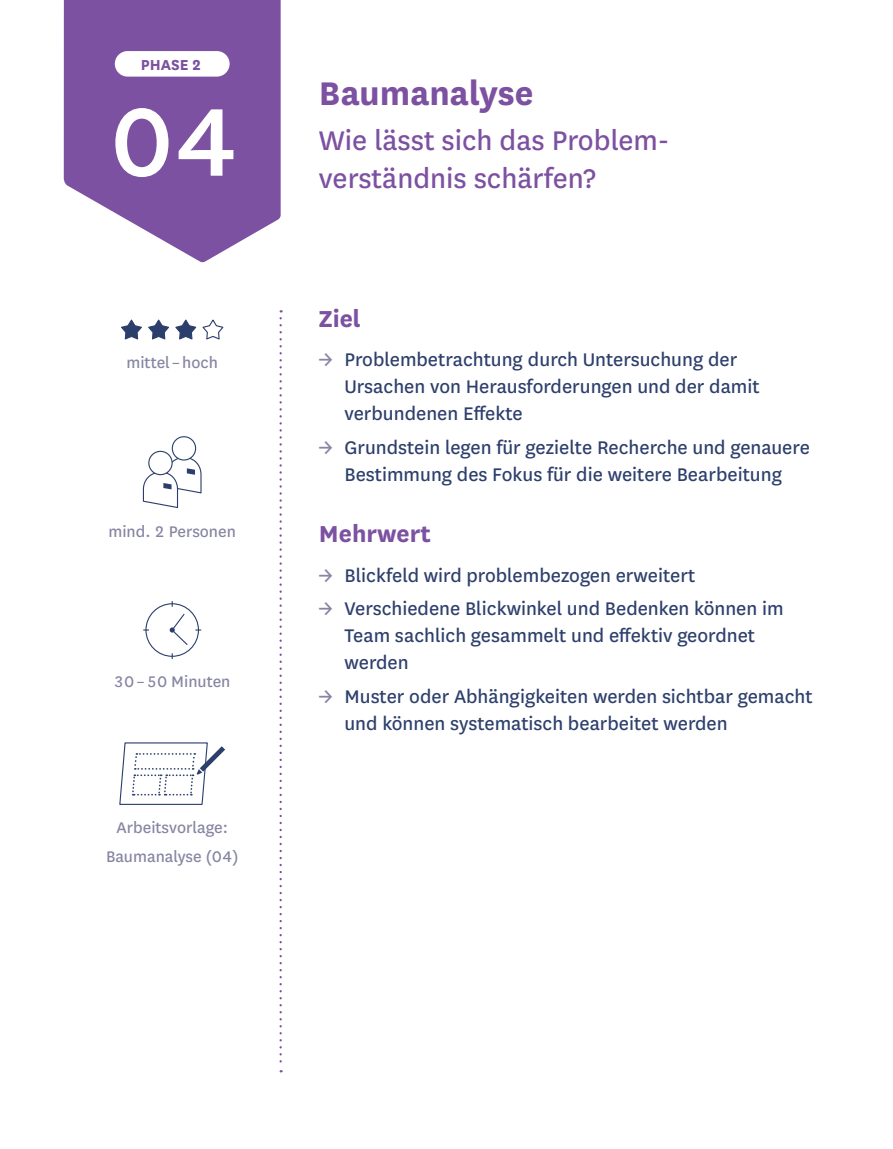
<style>
.page{position:relative;width:893px;height:1149px;background:#fff}
.page>*{position:absolute;margin:0;border:0;box-sizing:border-box;transform-origin:0 0}
.t1{font:500 112.5px "National";color:#fff}
.t2{font:700 38.25px "National";color:#7c51a1}
.t3{font:31.5px/38.2px "National";color:#7c51a1}
.t4{font:700 27px "National";color:#7c51a1}
.t5{font:21.38px/27px "National";color:#2d3f6c}
.t6{font:18px/28.3px "National";color:#8685a3;text-align:center}
.t7{font:700 16.88px "National";color:#7c51a1}
.s1{color:#8685a3}
</style>
<div class="page">
<svg style="left:64px;top:0;width:217px;height:263px;fill:#7c51a1"></svg>
<div style="left:115px;top:51px;width:115px;height:26px;background:#fff;border-radius:13px"></div>
<svg style="left:121px;top:319px;width:103px;height:21px"></svg>
<div style="left:172px;top:436px;width:24px;height:24px;border:1px solid #2c3f6c;border-radius:50%"></div>
<svg style="left:143px;top:457px;width:59px;height:51px"></svg>
<div style="left:149px;top:451px;width:23px;height:23px;background:#fff;border-radius:50%"></div>
<div style="left:148px;top:450px;width:25px;height:25px;border:1px solid #2c3f6c;border-radius:50%"></div>
<div style="left:145px;top:603px;width:54px;height:53px;border:1px solid #2c3f6c;border-radius:50%"></div>
<svg style="left:170px;top:613px;width:18px;height:32px"></svg>
<svg style="left:119px;top:742px;width:106px;height:62px"></svg>
<svg style="left:280px;top:318px;width:2px;height:753px"></svg>
<p class="t7" style="left:141px;top:53px;width:61px">PHASE 2</p>
<h1 class="t1" style="left:110px;top:65px;width:130px">04</h1>
<p class="t6" style="left:127px;top:347px;width:93px">mittel – hoch</p>
<p class="t6" style="left:109px;top:516px;width:129px">mind. 2 Personen</p>
<p class="t6" style="left:114px;top:666px;width:118px">30 – 50 Minuten</p>
<p class="t6" style="left:106px;top:812px;width:134px">Arbeitsvorlage:<br>Baumanalyse (04)</p>
<h2 class="t2" style="left:319px;top:66px;width:216px">Baumanalyse</h2>
<h3 class="t3" style="left:319px;top:119px;width:352px">Wie lässt sich das Problem&shy;verständnis schärfen?</h3>
<p class="t4" style="left:319px;top:299px;width:43px">Ziel</p>
<p class="t5" style="left:344px;top:345px;width:417px;text-indent:-26px"><span class="s1">→</span> Problembetrachtung durch Untersuchung der<br>Ursachen von Herausforderungen und der damit verbundenen Effekte</p>
<p class="t5" style="left:319px;top:432px;width:492px;text-align:center"><span class="s1">→</span> Grundstein legen für gezielte Recherche und genauere<br>Bestimmung des Fokus für die weitere Bearbeitung</p>
<p class="t4" style="left:319px;top:514px;width:113px">Mehrwert</p>
<p class="t5" style="left:319px;top:560px;width:378px"><span class="s1">→</span> Blickfeld wird problembezogen erweitert</p>
<p class="t5" style="left:344px;top:594px;width:441px;text-indent:-26px"><span class="s1">→</span> Verschiedene Blickwinkel und Bedenken können im<br>Team sachlich gesammelt und effektiv geordnet werden</p>
<p class="t5" style="left:344px;top:681px;width:470px;text-indent:-26px"><span class="s1">→</span> Muster oder Abhängigkeiten werden sichtbar gemacht und können systematisch bearbeitet werden</p>
</div>
